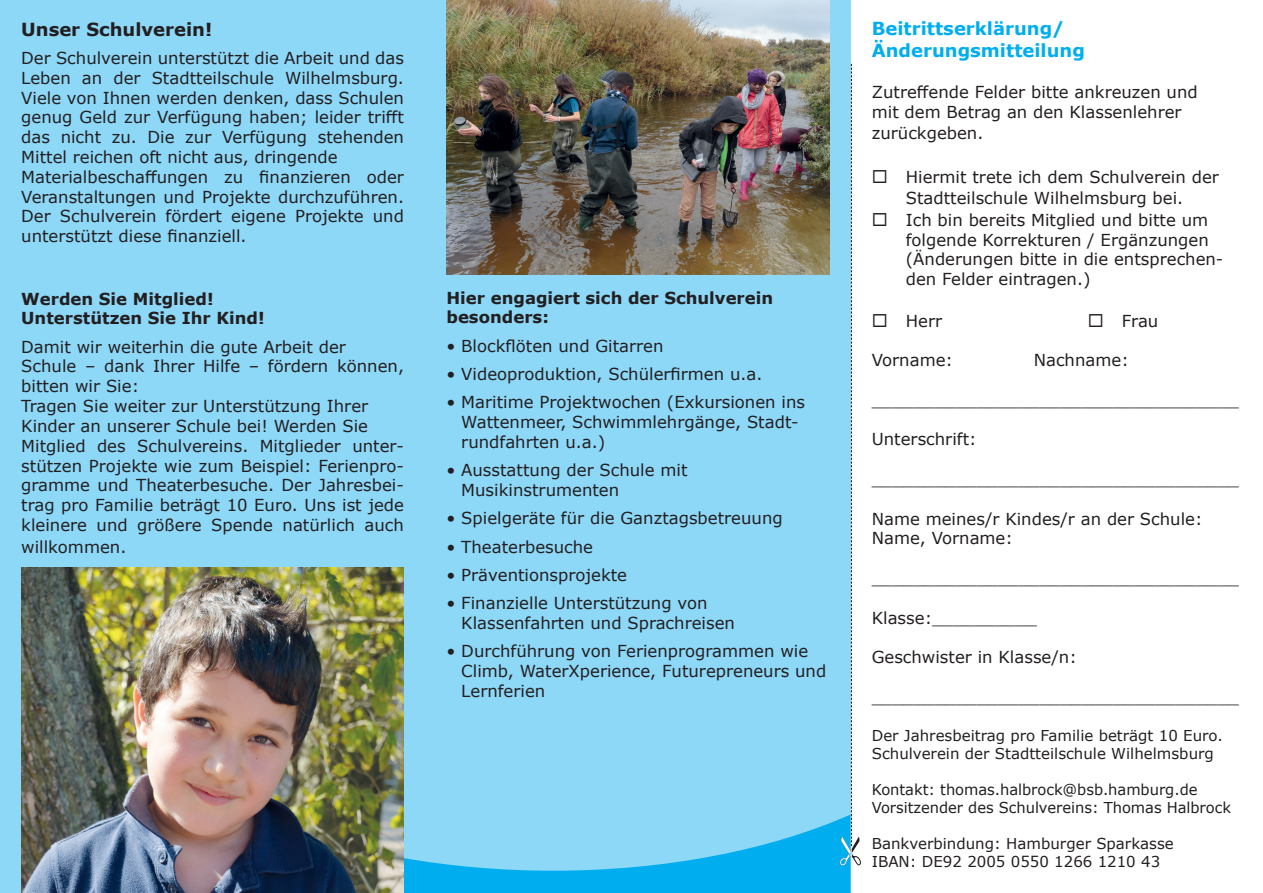
<style>
.page{position:relative;width:1263px;height:893px;background:#fff}
.page>*{position:absolute;margin:0;border:0;box-sizing:border-box;transform-origin:0 0}
.t1{font:700 18px/21.6px "Verdana";color:#00aeef}
.t2{font:700 18px "Verdana";color:#231f20}
.t3{font:16.5px/19.8px "Verdana";color:#231f20}
.t4{font:700 16.5px/19.8px "Verdana";color:#231f20}
.t5{font:15px/18px "Verdana";color:#231f20}
</style>
<div class="page">
<div style="left:0;top:0;width:850px;height:893px;background:#8dd7f7"></div>
<svg style="left:404px;top:64px;width:457px;height:829px"></svg>
<img style="left:446px;top:0;width:383px;height:274px">
<img style="left:21px;top:568px;width:383px;height:325px">
<p class="t2" style="left:21px;top:16px;width:193px">Unser Schulverein!</p>
<p class="t3" style="left:21px;top:48px;width:384px">Der Schulverein unterstützt die Arbeit und das Leben an der Stadtteilschule Wilhelmsburg.<br>Viele von Ihnen werden denken, dass Schulen genug Geld zur Verfügung haben; leider trifft das nicht zu. Die zur Verfügung stehenden Mittel reichen oft nicht aus, dringende Materialbeschaffungen zu finanzieren oder Veranstaltungen und Projekte durchzuführen.<br>Der Schulverein fördert eigene Projekte und unterstützt diese finanziell.</p>
<p class="t4" style="left:21px;top:288px;width:245px">Werden Sie Mitglied!<br>Unterstützen Sie Ihr Kind!</p>
<p class="t3" style="left:21px;top:337px;width:384px">Damit wir weiterhin die gute Arbeit der Schule – dank Ihrer Hilfe – fördern können, bitten wir Sie:<br>Tragen Sie weiter zur Unterstützung Ihrer Kinder an unserer Schule bei! Werden Sie Mitglied des Schulvereins. Mitglieder unter&shy;stützen Projekte wie zum Beispiel: Ferienpro&shy;gramme und Theaterbesuche. Der Jahresbei&shy;trag pro Familie beträgt 10 Euro. Uns ist jede kleinere und größere Spende natürlich auch</p>
<p class="t3" style="left:21px;top:536px;width:107px">willkommen.</p>
<p class="t4" style="left:446px;top:287px;width:328px">Hier engagiert sich der Schulverein besonders:</p>
<p class="t3" style="left:446px;top:336px;width:219px">• Blockflöten und Gitarren</p>
<p class="t3" style="left:446px;top:364px;width:317px">• Videoproduktion, Schülerfirmen u.a.</p>
<p class="t3" style="left:461px;top:392px;width:345px;text-indent:-15px">• Maritime Projektwochen (Exkursionen ins<br>Wattenmeer, Schwimmlehrgänge, Stadt&shy;rundfahrten u.a.)</p>
<p class="t3" style="left:461px;top:460px;width:228px;text-indent:-15px">• Ausstattung der Schule mit<br>Musikinstrumenten</p>
<p class="t3" style="left:446px;top:508px;width:338px">• Spielgeräte für die Ganztagsbetreuung</p>
<p class="t3" style="left:446px;top:536px;width:148px">• Theaterbesuche</p>
<p class="t3" style="left:446px;top:565px;width:182px">• Präventionsprojekte</p>
<p class="t3" style="left:461px;top:593px;width:275px;text-indent:-15px">• Finanzielle Unterstützung von<br>Klassenfahrten und Sprachreisen</p>
<p class="t3" style="left:461px;top:641px;width:367px;text-indent:-15px">• Durchführung von Ferienprogrammen wie<br>Climb, WaterXperience, Futurepreneurs und<br>Lernferien</p>
<p class="t1" style="left:872px;top:17px;width:215px">Beitrittserklärung/<br>Änderungsmitteilung</p>
<p class="t3" style="left:872px;top:82px;width:327px">Zutreffende Felder bitte ankreuzen und mit dem Betrag an den Klassenlehrer</p>
<p class="t3" style="left:872px;top:123px;width:113px">zurückgeben.</p>
<p class="t3" style="left:872px;top:166px;width:349px;line-height:21.6px;text-align:center">◻ Hiermit trete ich dem Schulverein der<br>Stadtteilschule Wilhelmsburg bei.</p>
<p class="t3" style="left:906px;top:210px;width:319px;text-indent:-34px">◻ Ich bin bereits Mitglied und bitte um folgende Korrekturen / Ergänzungen (Änderungen bitte in die entsprechen&shy;den Felder eintragen.)</p>
<p class="t3" style="left:872px;top:311px;width:72px">◻ Herr</p>
<p class="t3" style="left:1088px;top:311px;width:72px">◻ Frau</p>
<p class="t3" style="left:872px;top:350px;width:83px">Vorname:</p>
<p class="t3" style="left:1034px;top:350px;width:97px">Nachname:</p>
<p class="t3" style="left:872px;top:390px;width:369px">___________________________________</p>
<p class="t3" style="left:872px;top:429px;width:106px">Unterschrift:</p>
<p class="t3" style="left:872px;top:469px;width:369px">___________________________________</p>
<p class="t3" style="left:872px;top:509px;width:332px">Name meines/r Kindes/r an der Schule:<br>Name, Vorname:</p>
<p class="t3" style="left:872px;top:568px;width:369px">___________________________________</p>
<p class="t3" style="left:872px;top:608px;width:167px">Klasse:__________</p>
<p class="t3" style="left:872px;top:647px;width:207px">Geschwister in Klasse/n:</p>
<p class="t3" style="left:872px;top:687px;width:369px">___________________________________</p>
<p class="t5" style="left:872px;top:726px;width:353px">Der Jahresbeitrag pro Familie beträgt 10 Euro.<br>Schulverein der Stadtteilschule Wilhelmsburg</p>
<p class="t5" style="left:872px;top:780px;width:361px">Kontakt: thomas.halbrock@bsb.hamburg.de<br>Vorsitzender des Schulvereins: Thomas Halbrock</p>
<p class="t5" style="left:872px;top:834px;width:304px">Bankverbindung: Hamburger Sparkasse<br>IBAN: DE92 2005 0550 1266 1210 43</p>
</div>
